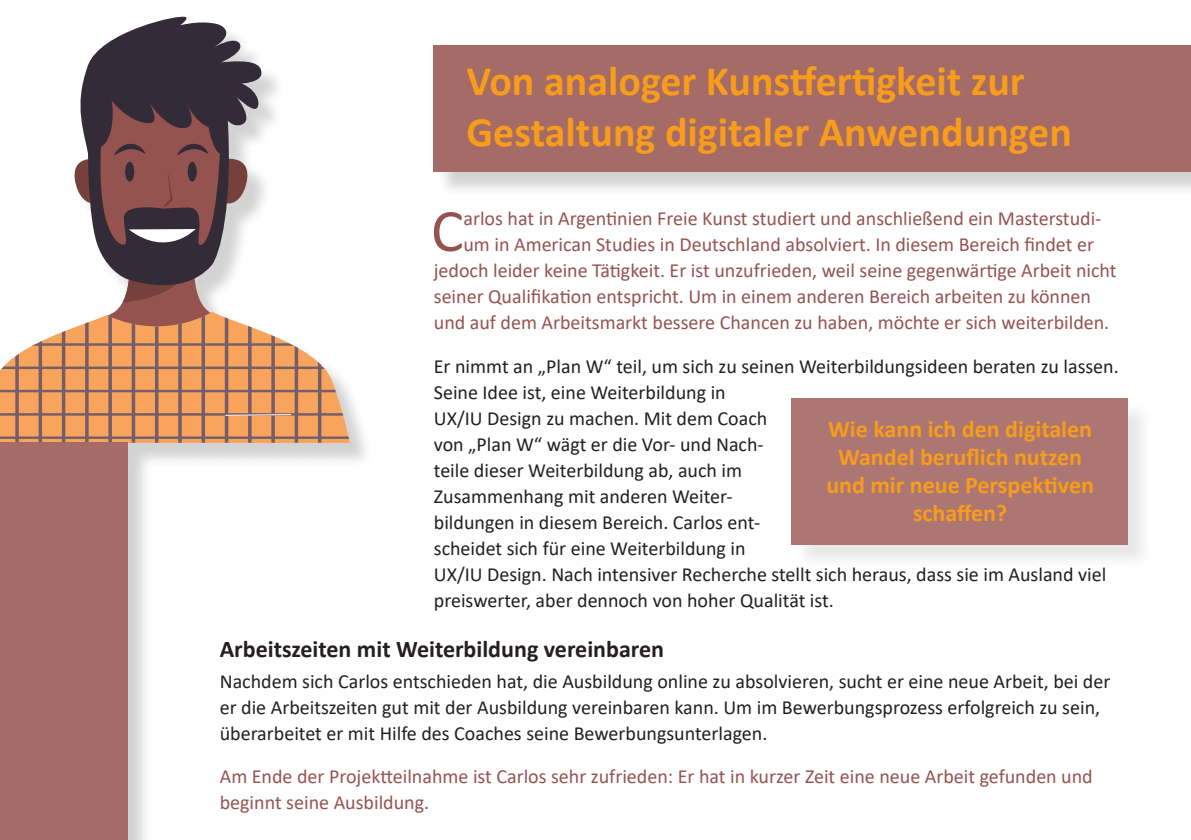
<style>
.page{position:relative;width:1191px;height:840px;background:#fff}
.page>*{position:absolute;margin:0;border:0;box-sizing:border-box;transform-origin:0 0}
.t1{font:61px "Calibri";color:#955350}
.t2{font:700 42px/50.4px "Calibri";color:#f89c1c}
.t3{font:700 24px/28px "Calibri";color:#f89c1c;text-align:center}
.t4{font:700 24px "Calibri";color:#231f20}
.t5{font:20px/26px "Calibri";color:#231f20}
.t6{font:20px/26px "Calibri";color:#955350}
</style>
<div class="page">
<div style="left:794px;top:401px;width:358px;height:168px;background:#231f20;opacity:.1"></div>
<div style="left:791px;top:398px;width:336px;height:146px;background:#ac7773"></div>
<div style="left:437px;top:48px;width:754px;height:149px;background:#231f20;opacity:.2"></div>
<div style="left:434px;top:45px;width:757px;height:126px;background:#a46b67"></div>
<div style="left:3px;top:20px;width:371px;height:447px;background:#231f20;opacity:.2"></div>
<svg style="left:3px;top:248px;width:347px;height:63px"></svg>
<svg style="left:0;top:311px;width:351px;height:131px;fill:#f9a45c"></svg>
<hr style="left:295px;top:314px;width:3px;height:128px;background:#765e69">
<svg style="left:271px;top:314px;width:4px;height:128px"></svg>
<hr style="left:248px;top:314px;width:3px;height:128px;background:#765e69">
<hr style="left:225px;top:314px;width:3px;height:128px;background:#765e69">
<svg style="left:201px;top:314px;width:4px;height:128px"></svg>
<svg style="left:178px;top:314px;width:4px;height:128px"></svg>
<hr style="left:155px;top:314px;width:3px;height:128px;background:#765e69">
<hr style="left:132px;top:314px;width:3px;height:128px;background:#765e69">
<svg style="left:108px;top:314px;width:4px;height:128px"></svg>
<svg style="left:85px;top:314px;width:4px;height:128px"></svg>
<hr style="left:62px;top:314px;width:3px;height:128px;background:#765e69">
<hr style="left:39px;top:314px;width:3px;height:128px;background:#765e69">
<svg style="left:15px;top:314px;width:4px;height:128px"></svg>
<hr style="left:318px;top:314px;width:3px;height:128px;background:#765e69">
<hr style="left:0;top:366px;width:350px;height:3px;background:#765e69">
<hr style="left:0;top:389px;width:350px;height:3px;background:#765e69">
<hr style="left:0;top:413px;width:350px;height:2px;background:#765e69">
<hr style="left:0;top:436px;width:350px;height:2px;background:#765e69">
<hr style="left:0;top:343px;width:350px;height:2px;background:#765e69">
<svg style="left:73px;top:16px;width:189px;height:286px"></svg>
<svg style="left:225px;top:414px;width:66px;height:1px"></svg>
<div style="left:3px;top:445px;width:150px;height:394px;background:#231f20;opacity:.2"></div>
<div style="left:0;top:442px;width:128px;height:397px;background:#a46b67"></div>
<h2 class="t2" style="left:466px;top:56px;width:607px">Von analoger Kunstfertigkeit zur<br>Gestaltung digitaler Anwendungen</h2>
<h1 class="t1" style="left:431px;top:188px;width:34px">C</h1>
<p class="t6" style="left:463px;top:205px;width:639px">arlos hat in Argentinien Freie Kunst studiert und anschließend ein Masterstudi-</p>
<p class="t6" style="left:463px;top:231px;width:632px">um in American Studies in Deutschland absolviert. In diesem Bereich findet er</p>
<p class="t6" style="left:434px;top:257px;width:684px">jedoch leider keine Tätigkeit. Er ist unzufrieden, weil seine gegenwärtige Arbeit nicht</p>
<p class="t6" style="left:434px;top:283px;width:658px">seiner Qualifikation entspricht. Um in einem anderen Bereich arbeiten zu können</p>
<p class="t6" style="left:434px;top:309px;width:677px">und auf dem Arbeitsmarkt bessere Chancen zu haben, möchte er sich weiterbilden.</p>
<p class="t5" style="left:434px;top:352px;width:686px">Er nimmt an „Plan W“ teil, um sich zu seinen Weiterbildungsideen beraten zu lassen.<br>Seine Idee ist, eine Weiterbildung in<br>UX/IU Design zu machen. Mit dem Coach<br>von „Plan W“ wägt er die Vor- und Nach-<br>teile dieser Weiterbildung ab, auch im<br>Zusammenhang mit anderen Weiter-<br>bildungen in diesem Bereich. Carlos ent-<br>scheidet sich für eine Weiterbildung in<br>UX/IU Design. Nach intensiver Recherche stellt sich heraus, dass sie im Ausland viel preiswerter, aber dennoch von hoher Qualität ist.</p>
<p class="t3" style="left:826px;top:414px;width:269px">Wie kann ich den digitalen<br>Wandel beruflich nutzen und mir neue Perspektiven schaffen?</p>
<p class="t4" style="left:220px;top:631px;width:446px">Arbeitszeiten mit Weiterbildung vereinbaren</p>
<p class="t5" style="left:220px;top:667px;width:892px">Nachdem sich Carlos entschieden hat, die Ausbildung online zu absolvieren, sucht er eine neue Arbeit, bei der er die Arbeitszeiten gut mit der Ausbildung vereinbaren kann. Um im Bewerbungsprozess erfolgreich zu sein, überarbeitet er mit Hilfe des Coaches seine Bewerbungsunterlagen.</p>
<p class="t6" style="left:220px;top:762px;width:874px">Am Ende der Projektteilnahme ist Carlos sehr zufrieden: Er hat in kurzer Zeit eine neue Arbeit gefunden und beginnt seine Ausbildung.</p>
</div>
